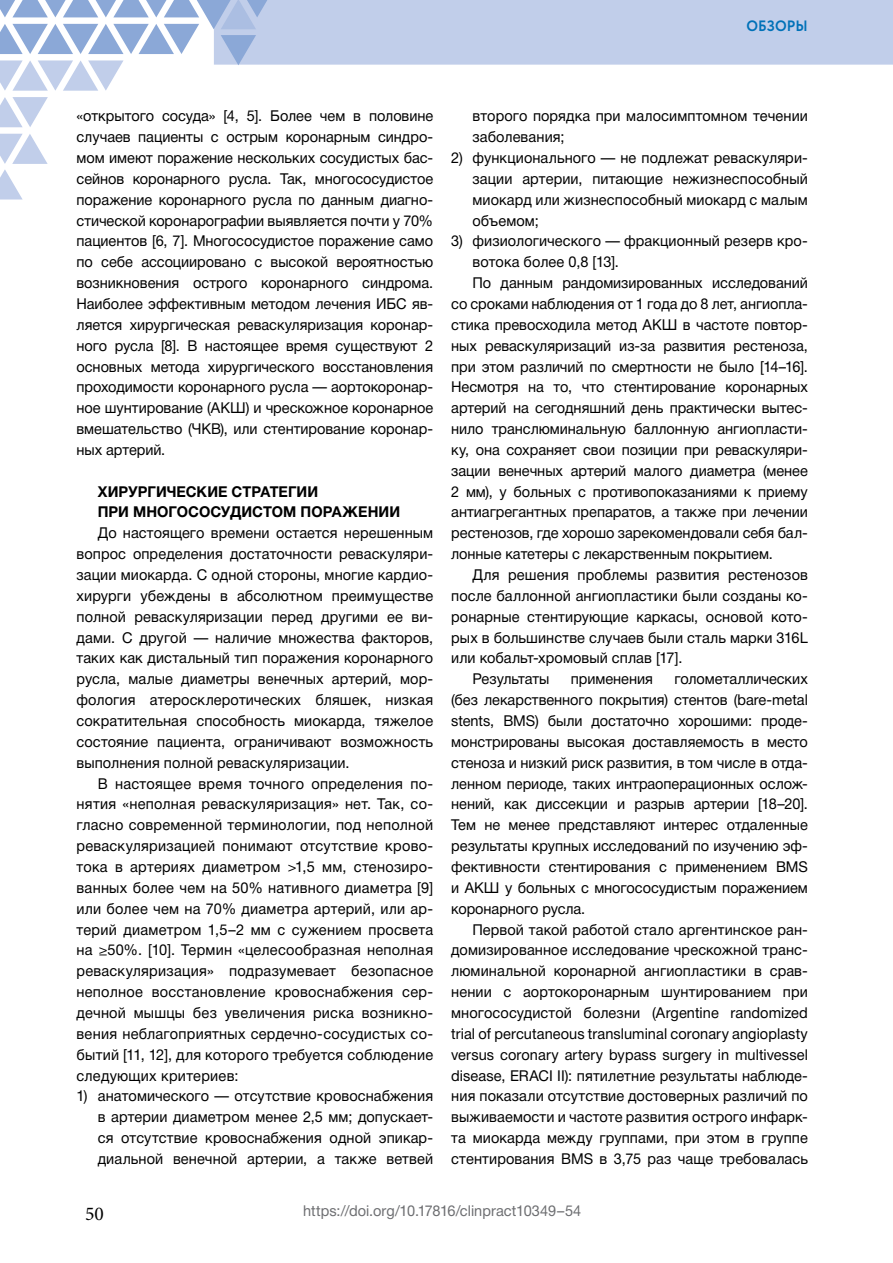
<style>
.page{position:relative;width:893px;height:1263px;background:#fff}
.page>*{position:absolute;margin:0;border:0;box-sizing:border-box;transform-origin:0 0}
.t1{font:19.5px "Minion Pro";color:#000}
.t2{font:15px/20.9px "Helvetica Neue Cyr";color:#000;text-align:justify}
.t3{font:700 15px/20.9px "Helvetica Neue Cyr";letter-spacing:.005em;color:#000}
.t4{font:15px "Helvetica Neue Cyr";letter-spacing:.005em;color:#6d6e71}
.t5{font:700 15px "Circe";letter-spacing:-.005em;color:#0071b8;scale:.95 1}
</style>
<div class="page">
<svg style="left:0;top:97px;width:48px;height:30px"></svg>
<svg style="left:0;top:134px;width:48px;height:65px"></svg>
<svg style="left:0;top:0;width:893px;height:91px"></svg>
<p class="t5" style="left:746px;top:16px;width:66px">ОБЗОРЫ</p>
<p class="t2" style="left:77px;top:106px;width:358px">«открытого сосуда» [4, 5]. Более чем в половине случаев пациенты с острым коронарным синдро&shy;мом имеют поражение нескольких сосудистых бас&shy;сейнов коронарного русла. Так, многососудистое поражение коронарного русла по данным диагно&shy;стической коронарографии выявляется почти у 70% пациентов [6, 7]. Многососудистое поражение само по себе ассоциировано с высокой вероятностью возникновения острого коронарного синдрома.<br>Наиболее эффективным методом лечения ИБС яв&shy;ляется хирургическая реваскуляризация коронар&shy;ного русла [8]. В настоящее время существуют 2 основных метода хирургического восстановления проходимости коронарного русла — аортокоронар&shy;ное шунтирование (АКШ) и чрескожное коронарное вмешательство (ЧКВ), или стентирование коронар&shy;ных артерий.</p>
<p class="t3" style="left:98px;top:481px;width:304px">ХИРУРГИЧЕСКИЕ СТРАТЕГИИ<br>ПРИ МНОГОСОСУДИСТОМ ПОРАЖЕНИИ</p>
<p class="t2" style="left:77px;top:523px;width:358px;text-indent:21px">До настоящего времени остается нерешенным вопрос определения достаточности реваскуляри&shy;зации миокарда. С одной стороны, многие кардио&shy;хирурги убеждены в абсолютном преимуществе полной реваскуляризации перед другими ее ви&shy;дами. С другой — наличие множества факторов, таких как дистальный тип поражения коронарного русла, малые диаметры венечных артерий, мор&shy;фология атеросклеротических бляшек, низкая сократительная способность миокарда, тяжелое состояние пациента, ограничивают возможность выполнения полной реваскуляризации.</p>
<p class="t2" style="left:77px;top:773px;width:358px;text-indent:21px">В настоящее время точного определения по&shy;нятия «неполная реваскуляризация» нет. Так, со&shy;гласно современной терминологии, под неполной реваскуляризацией понимают отсутствие крово&shy;тока в артериях диаметром &gt;1,5 мм, стенозиро&shy;ванных более чем на 50% нативного диаметра [9] или более чем на 70% диаметра артерий, или ар&shy;терий диаметром 1,5–2 мм с сужением просвета на ≥50%. [10]. Термин «целесообразная неполная реваскуляризация» подразумевает безопасное неполное восстановление кровоснабжения сер&shy;дечной мышцы без увеличения риска возникно&shy;вения неблагоприятных сердечно-сосудистых со&shy;бытий [11, 12], для которого требуется соблюдение следующих критериев:</p>
<p class="t2" style="left:98px;top:1086px;width:337px;text-indent:-21px">1) анатомического — отсутствие кровоснабжения в артерии диаметром менее 2,5 мм; допускает&shy;ся отсутствие кровоснабжения одной эпикар&shy;диальной венечной артерии, а также ветвей</p>
<p class="t2" style="left:472px;top:106px;width:337px">второго порядка при малосимптомном течении заболевания;</p>
<p class="t2" style="left:472px;top:147px;width:337px;text-indent:-21px">2) функционального — не подлежат реваскуляри&shy;зации артерии, питающие нежизнеспособный миокард или жизнеспособный миокард с малым объемом;</p>
<p class="t2" style="left:451px;top:231px;width:358px">3) физиологического — фракционный резерв кро-</p>
<p class="t2" style="left:472px;top:252px;width:148px">вотока более 0,8 [13].</p>
<p class="t2" style="left:472px;top:273px;width:337px">По данным рандомизированных исследований</p>
<p class="t2" style="left:451px;top:293px;width:358px">со сроками наблюдения от 1 года до 8 лет, ангиопла-</p>
<p class="t2" style="left:451px;top:314px;width:358px">стика превосходила метод АКШ в частоте повтор-</p>
<p class="t2" style="left:451px;top:335px;width:358px">ных реваскуляризаций из-за развития рестеноза,</p>
<p class="t2" style="left:451px;top:356px;width:358px">при этом различий по смертности не было [14–16].</p>
<p class="t2" style="left:451px;top:377px;width:358px">Несмотря на то, что стентирование коронарных</p>
<p class="t2" style="left:451px;top:398px;width:358px">артерий на сегодняшний день практически вытес-</p>
<p class="t2" style="left:451px;top:418px;width:358px">нило транслюминальную баллонную ангиопласти-</p>
<p class="t2" style="left:451px;top:439px;width:358px">ку, она сохраняет свои позиции при реваскуляри-</p>
<p class="t2" style="left:451px;top:460px;width:358px">зации венечных артерий малого диаметра (менее</p>
<p class="t2" style="left:451px;top:481px;width:358px">2 мм), у больных с противопоказаниями к приему</p>
<p class="t2" style="left:451px;top:502px;width:358px">антиагрегантных препаратов, а также при лечении</p>
<p class="t2" style="left:451px;top:523px;width:358px">рестенозов, где хорошо зарекомендовали себя бал-</p>
<p class="t2" style="left:451px;top:544px;width:323px">лонные катетеры с лекарственным покрытием.</p>
<p class="t2" style="left:472px;top:564px;width:337px">Для решения проблемы развития рестенозов</p>
<p class="t2" style="left:451px;top:585px;width:358px">после баллонной ангиопластики были созданы ко-</p>
<p class="t2" style="left:451px;top:606px;width:358px">ронарные стентирующие каркасы, основой кото-</p>
<p class="t2" style="left:451px;top:627px;width:358px">рых в большинстве случаев были сталь марки 316L</p>
<p class="t2" style="left:451px;top:648px;width:233px">или кобальт-хромовый сплав [17].</p>
<p class="t2" style="left:472px;top:669px;width:79px">Результаты</p>
<p class="t2" style="left:571px;top:669px;width:84px">применения</p>
<p class="t2" style="left:451px;top:669px;width:358px;text-indent:223px">голометаллических (без лекарственного покрытия) стентов (bare-metal stents, BMS) были достаточно хорошими: проде&shy;монстрированы высокая доставляемость в место стеноза и низкий риск развития, в том числе в отда&shy;ленном периоде, таких интраоперационных ослож&shy;нений, как диссекции и разрыв артерии [18–20].<br>Тем не менее представляют интерес отдаленные результаты крупных исследований по изучению эф&shy;фективности стентирования с применением BMS и АКШ у больных с многососудистым поражением коронарного русла.</p>
<p class="t2" style="left:451px;top:919px;width:358px;text-indent:21px">Первой такой работой стало аргентинское ран&shy;домизированное исследование чрескожной транс&shy;люминальной коронарной ангиопластики в срав&shy;нении с аортокоронарным шунтированием при многососудистой болезни (Argentine randomized trial of percutaneous transluminal coronary angioplasty versus coronary artery bypass surgery in multivessel disease, ERACI II): пятилетние результаты наблюде&shy;ния показали отсутствие достоверных различий по выживаемости и частоте развития острого инфарк&shy;та миокарда между группами, при этом в группе стентирования BMS в 3,75 раз чаще требовалась</p>
<h1 class="t1" style="left:85px;top:1200px;width:20px">50</h1>
<p class="t4" style="left:303px;top:1203px;width:280px">https://doi.org/10.17816/clinpract10349–54</p>
</div>
